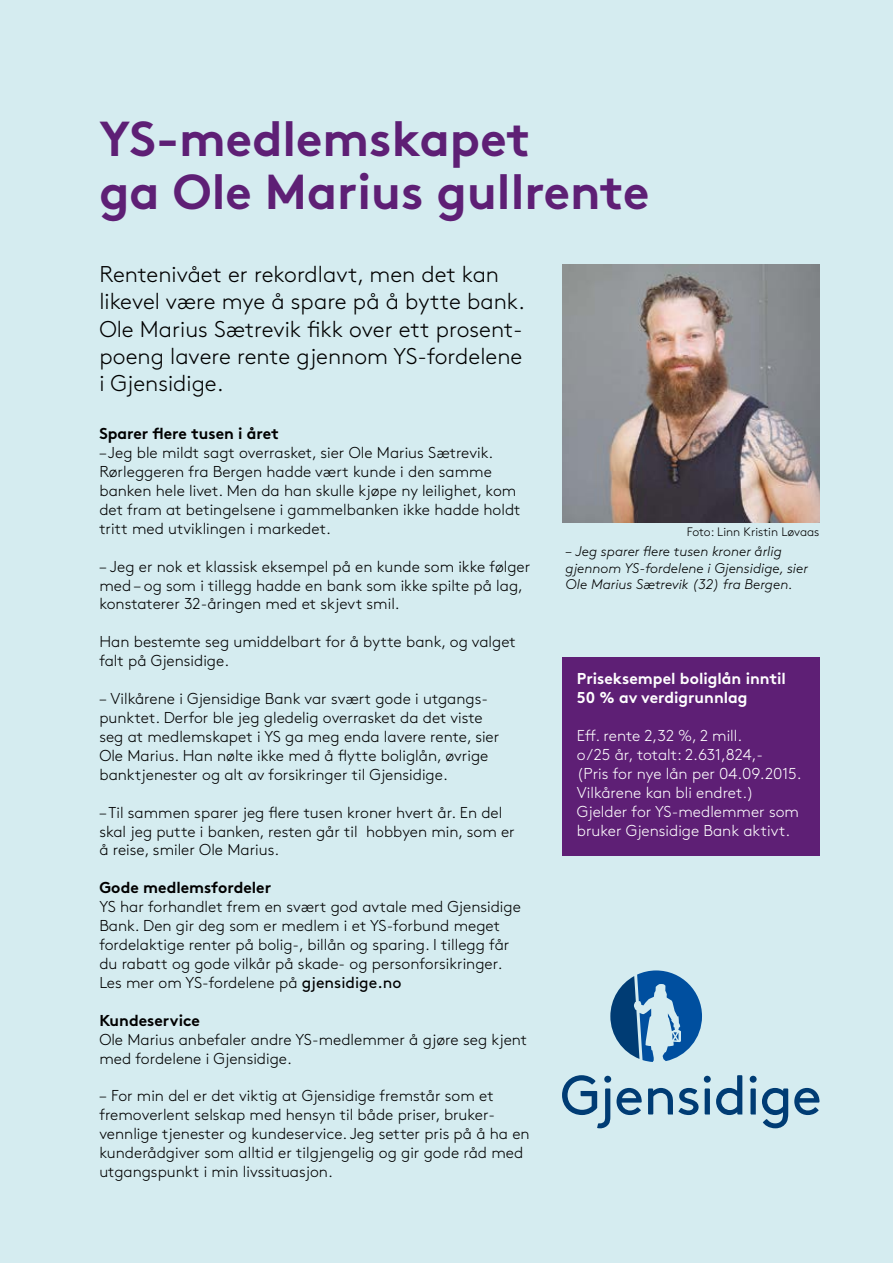
<style>
.page{position:relative;width:893px;height:1263px;background:#d5ecf0}
.page>*{position:absolute;margin:0;border:0;box-sizing:border-box;transform-origin:0 0}
.t1{font:700 49.05px/53.6px "Gjen Brown OT";color:#5e1f75}
.t2{font:300 22.8px/27.3px "Gjen Brown OT";color:#000}
.t3{font:300 15.75px/18.9px "Gjen Brown OT";color:#000}
.t4{font:300 15.75px/18.9px "Gjen Brown OT";color:#fff}
.t5{font:700 15.75px "Gjen Brown OT";color:#000}
.t6{font:15.75px/18.9px "Gjen Brown OT Bold Alt";color:#fff}
.t7{font:italic 300 13.95px/16.8px "Gjen Brown OT";color:#000}
.t8{font:300 12.3px "Gjen Brown OT";color:#000}
.s1{font-weight:400}
</style>
<div class="page">
<img style="left:562px;top:265px;width:257px;height:257px">
<div style="left:562px;top:657px;width:257px;height:198px;background:#5e1f75"></div>
<div style="left:704px;top:1076px;width:7px;height:7px;background:#003c74;border-radius:50%"></div>
<svg style="left:705px;top:1088px;width:5px;height:26px"></svg>
<div style="left:750px;top:1076px;width:7px;height:7px;background:#003c74;border-radius:50%"></div>
<svg style="left:750px;top:1088px;width:6px;height:26px"></svg>
<svg style="left:716px;top:1075px;width:26px;height:40px"></svg>
<svg style="left:762px;top:1088px;width:26px;height:40px"></svg>
<svg style="left:616px;top:1088px;width:26px;height:27px"></svg>
<svg style="left:794px;top:1088px;width:25px;height:27px"></svg>
<svg style="left:648px;top:1088px;width:51px;height:27px"></svg>
<svg style="left:562px;top:1075px;width:48px;height:53px"></svg>
<svg style="left:610px;top:970px;width:92px;height:92px"></svg>
<h1 class="t1" style="left:99px;top:107px;width:551px">YS-medlemskapet<br>ga Ole Marius gullrente</h1>
<h2 class="t2" style="left:99px;top:259px;width:427px">Rentenivået er rekordlavt, men det kan likevel være mye å spare på å bytte bank.<br>Ole Marius Sætrevik fikk over ett prosent&shy;poeng lavere rente gjennom YS-fordelene i Gjensidige.</h2>
<p class="t5" style="left:99px;top:421px;width:181px">Sparer flere tusen i året</p>
<p class="t3" style="left:99px;top:442px;width:423px">– Jeg ble mildt sagt overrasket, sier Ole Marius Sætrevik.<br>Rørleggeren fra Bergen hadde vært kunde i den samme banken hele livet. Men da han skulle kjøpe ny leilighet, kom det fram at betingelsene i gammelbanken ikke hadde holdt tritt med utviklingen i markedet.</p>
<p class="t3" style="left:99px;top:556px;width:432px">– Jeg er nok et klassisk eksempel på en kunde som ikke følger med – og som i tillegg hadde en bank som ikke spilte på lag, konstaterer 32-åringen med et skjevt smil.</p>
<p class="t3" style="left:99px;top:631px;width:418px">Han bestemte seg umiddelbart for å bytte bank, og valget falt på Gjensidige.</p>
<p class="t3" style="left:99px;top:688px;width:401px">– Vilkårene i Gjensidige Bank var svært gode i utgangs&shy;punktet. Derfor ble jeg gledelig overrasket da det viste seg at medlemskapet i YS ga meg enda lavere rente, sier Ole Marius. Han nølte ikke med å flytte boliglån, øvrige banktjenester og alt av forsikringer til Gjensidige.</p>
<p class="t3" style="left:99px;top:802px;width:417px">– Til sammen sparer jeg flere tusen kroner hvert år. En del skal jeg putte i banken, resten går til hobbyen min, som er å reise, smiler Ole Marius.</p>
<p class="t5" style="left:99px;top:875px;width:173px">Gode medlemsfordeler</p>
<p class="t3" style="left:99px;top:896px;width:423px">YS har forhandlet frem en svært god avtale med Gjensidige Bank. Den gir deg som er medlem i et YS-forbund meget fordelaktige renter på bolig-, billån og sparing. I tillegg får du rabatt og gode vilkår på skade- og personforsikringer.<br>Les mer om YS-fordelene på <span class="s1">gjensidige.no</span></p>
<p class="t5" style="left:99px;top:1007px;width:102px">Kundeservice</p>
<p class="t3" style="left:99px;top:1029px;width:429px">Ole Marius anbefaler andre YS-medlemmer å gjøre seg kjent med fordelene i Gjensidige.</p>
<p class="t3" style="left:99px;top:1085px;width:432px">– For min del er det viktig at Gjensidige fremstår som et fremoverlent selskap med hensyn til både priser, bruker&shy;vennlige tjenester og kundeservice. Jeg setter pris på å ha en kunderådgiver som alltid er tilgjengelig og gir gode råd med utgangspunkt i min livssituasjon.</p>
<p class="t8" style="left:687px;top:522px;width:134px">Foto: Linn Kristin Løvaas</p>
<p class="t7" style="left:565px;top:542px;width:244px">– Jeg sparer flere tusen kroner årlig gjennom YS-fordelene i Gjensidige, sier<br>Ole Marius Sætrevik (32) fra Bergen.</p>
<p class="t6" style="left:577px;top:667px;width:211px">Priseksempel boliglån inntil<br>50 % av verdigrunnlag</p>
<p class="t4" style="left:577px;top:725px;width:226px">Eff. rente 2,32 %, 2 mill.<br>o/25 år, totalt: 2.631,824,-<br>(Pris for nye lån per 04.09.2015.<br>Vilkårene kan bli endret.)<br>Gjelder for YS-medlemmer som bruker Gjensidige Bank aktivt.</p>
</div>
